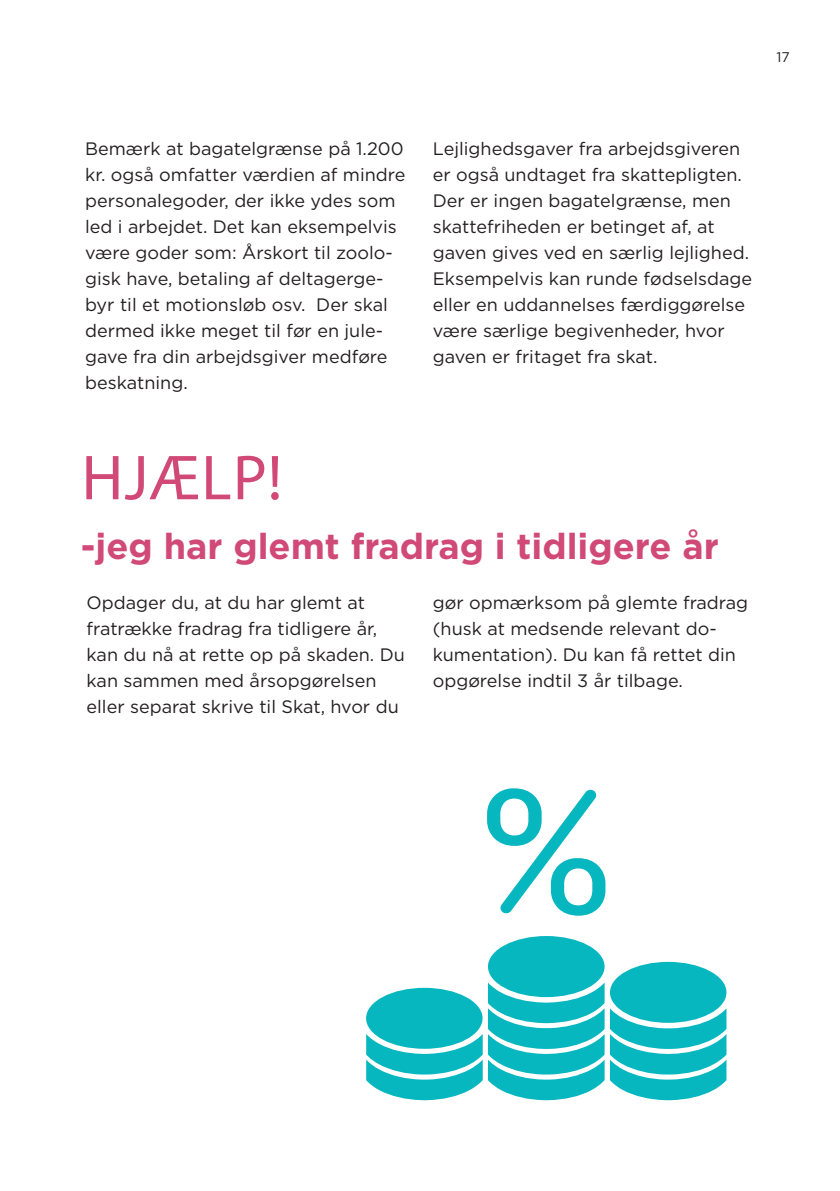
<style>
.page{position:relative;width:840px;height:1191px;background:#fff}
.page>*{position:absolute;margin:0;border:0;box-sizing:border-box;transform-origin:0 0}
.stor_overskrift{font:64px "Myriad Pro";letter-spacing:.02em;color:#d04977}
.FADL_rubrik_2{font:700 36px "Gotham";color:#d04977}
.FADL_brødtekst{font:18px/26px "Gotham";color:#231f20}
.t1{font:14px "Gotham";color:#231f20}
</style>
<div class="page">
<svg style="left:366px;top:788px;width:360px;height:312px"></svg>
<p class="t1" style="left:776px;top:50px;width:15px">17</p>
<p class="FADL_brødtekst" style="left:85px;top:135px;width:322px">Bemærk at bagatelgrænse på 1.200 kr. også omfatter værdien af mindre personalegoder, der ikke ydes som led i arbejdet. Det kan eksempelvis være goder som: Årskort til zoolo&shy;gisk have, betaling af deltagerge&shy;byr til et motionsløb osv. Der skal dermed ikke meget til før en jule&shy;gave fra din arbejdsgiver medføre beskatning.</p>
<p class="FADL_brødtekst" style="left:432px;top:135px;width:320px">Lejlighedsgaver fra arbejdsgiveren er også undtaget fra skattepligten.<br>Der er ingen bagatelgrænse, men skattefriheden er betinget af, at gaven gives ved en særlig lejlighed.<br>Eksempelvis kan runde fødselsdage eller en uddannelses færdiggørelse være særlige begivenheder, hvor gaven er fritaget fra skat.</p>
<p class="stor_overskrift" style="left:81px;top:438px;width:202px">HJÆLP!</p>
<p class="FADL_rubrik_2" style="left:81px;top:522px;width:639px">-jeg har glemt fradrag i tidligere år</p>
<p class="FADL_brødtekst" style="left:86px;top:589px;width:320px">Opdager du, at du har glemt at fratrække fradrag fra tidligere år, kan du nå at rette op på skaden. Du kan sammen med årsopgørelsen eller separat skrive til Skat, hvor du</p>
<p class="FADL_brødtekst" style="left:432px;top:589px;width:317px">gør opmærksom på glemte fradrag (husk at medsende relevant do&shy;kumentation). Du kan få rettet din opgørelse indtil 3 år tilbage.</p>
</div>
